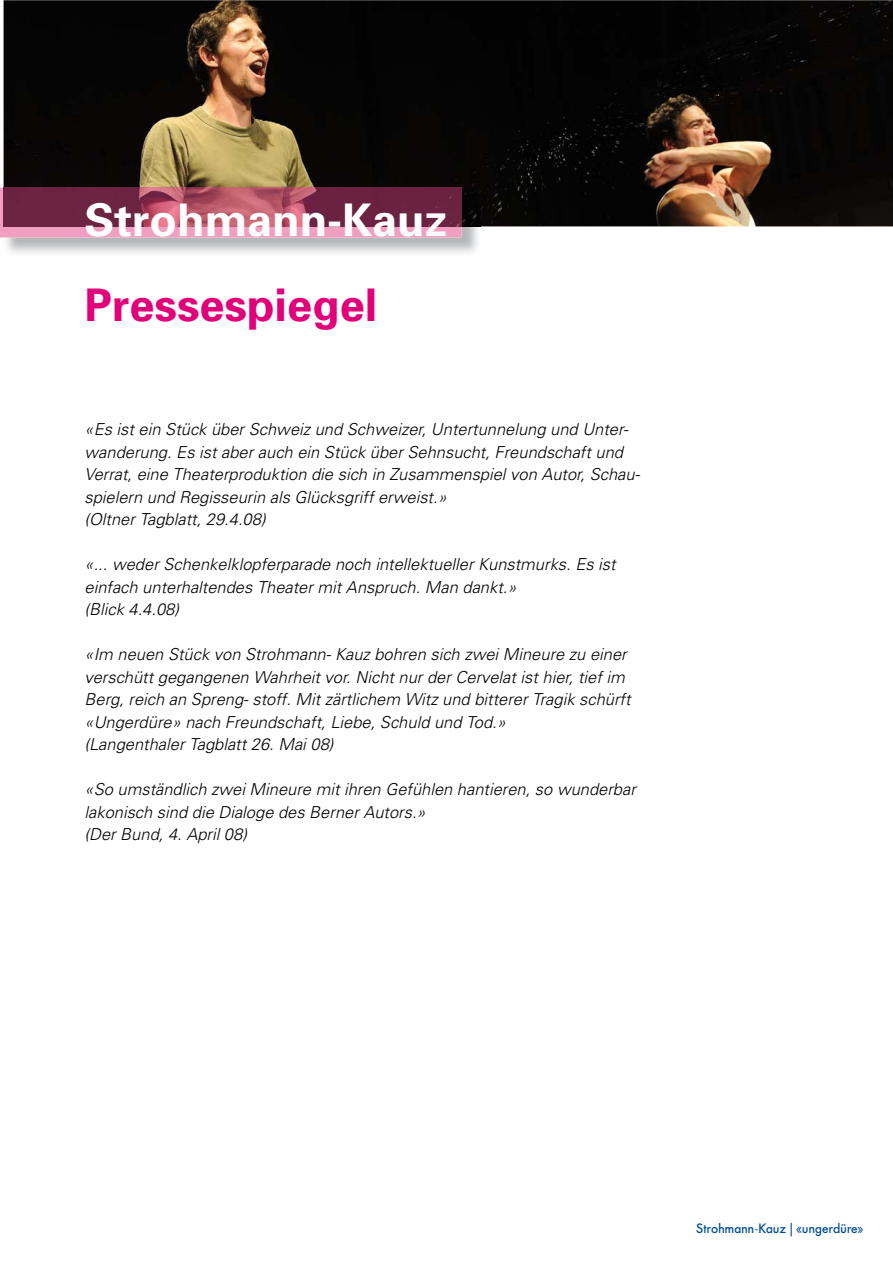
<style>
.page{position:relative;width:893px;height:1263px;background:#fff}
.page>*{position:absolute;margin:0;border:0;box-sizing:border-box;transform-origin:0 0}
.t1{font:700 45px "Univers";color:#fff}
.t2{font:700 45px "Univers";color:#e2007a}
.t3{font:italic 300 16.5px/22.5px "Univers";color:#000}
.t4{font:500 13.5px "Futura BQ";color:#004c93}
</style>
<div class="page">
<img style="left:4px;top:0;width:888px;height:226px">
<img style="left:2px;top:226px;width:478px;height:27px">
<img style="left:461px;top:188px;width:19px;height:38px">
<svg style="left:0;top:188px;width:461px;height:49px"></svg>
<h1 class="t1" style="left:85px;top:204px;width:364px">Strohmann-Kauz</h1>
<h1 class="t2" style="left:84px;top:288px;width:294px">Pressespiegel</h1>
<p class="t3" style="left:84px;top:420px;width:557px">«Es ist ein Stück über Schweiz und Schweizer, Untertunnelung und Unter&shy;wanderung. Es ist aber auch ein Stück über Sehnsucht, Freundschaft und Verrat, eine Theaterproduktion die sich in Zusammenspiel von Autor, Schau&shy;spielern und Regisseurin als Glücksgriff erweist.»<br>(Oltner Tagblatt, 29.4.08)</p>
<p class="t3" style="left:84px;top:555px;width:532px">«... weder Schenkelklopferparade noch intellektueller Kunstmurks. Es ist einfach unterhaltendes Theater mit Anspruch. Man dankt.»<br>(Blick 4.4.08)</p>
<p class="t3" style="left:84px;top:645px;width:547px">«Im neuen Stück von Strohmann- Kauz bohren sich zwei Mineure zu einer verschütt gegangenen Wahrheit vor. Nicht nur der Cervelat ist hier, tief im Berg, reich an Spreng- stoff. Mit zärtlichem Witz und bitterer Tragik schürft «Ungerdüre» nach Freundschaft, Liebe, Schuld und Tod.»<br>(Langenthaler Tagblatt 26. Mai 08)</p>
<p class="t3" style="left:84px;top:780px;width:553px">«So umständlich zwei Mineure mit ihren Gefühlen hantieren, so wunderbar lakonisch sind die Dialoge des Berner Autors.»<br>(Der Bund, 4. April 08)</p>
<p class="t4" style="left:696px;top:1222px;width:169px">Strohmann-Kauz | «ungerdüre»</p>
</div>
